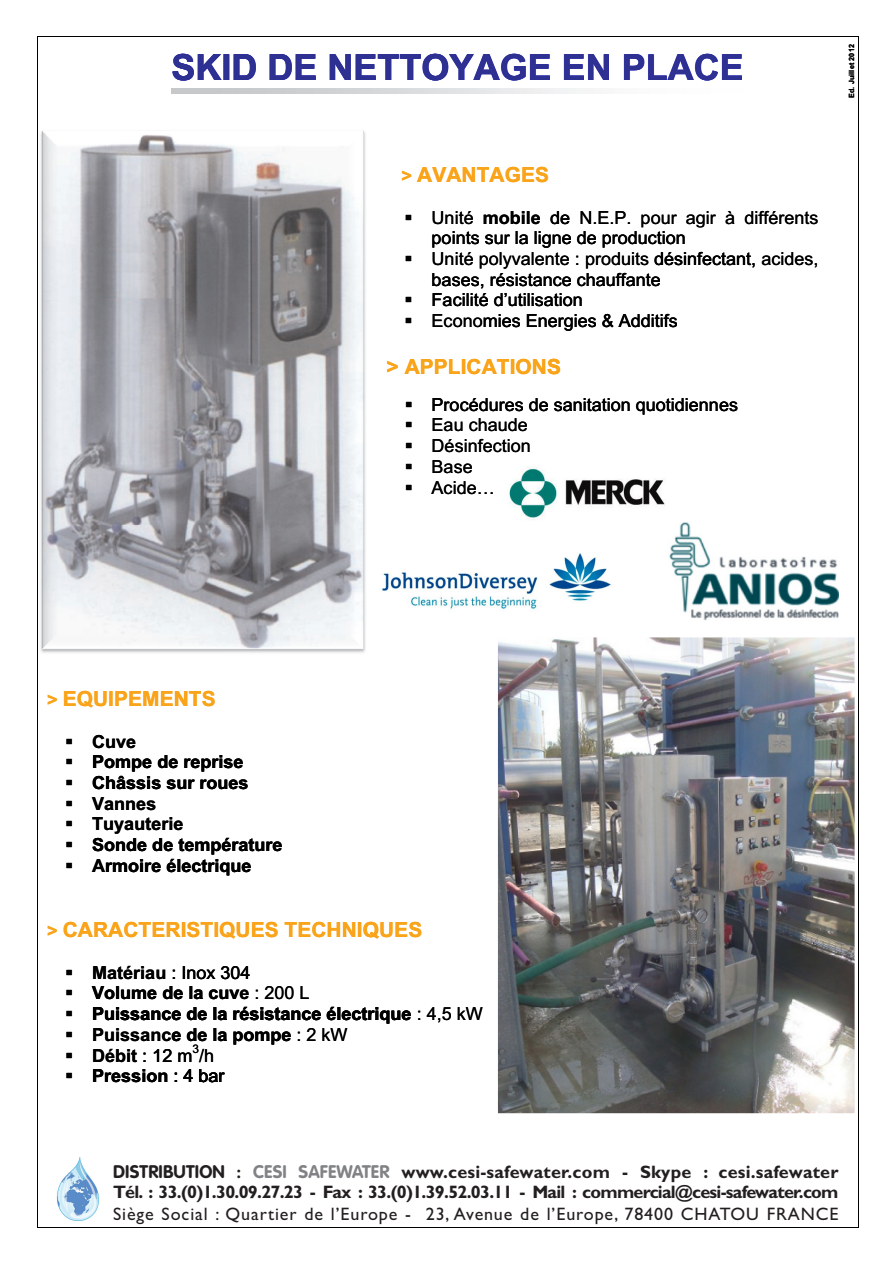
<style>
.page{position:relative;width:894px;height:1263px;background:#fff}
.page>*{position:absolute;margin:0;border:0;box-sizing:border-box;transform-origin:0 0}
.t1{font:36px "Arial Bold MT+T42";color:#2e3092}
.t2{font:20.85px "Arial Bold MT+T42";letter-spacing:.005em;color:#f9a51b}
.t3{font:18px/20.7px "Arial MT+T42";color:#000}
.t4{font:18px/20.9px "Arial Bold MT+T42";color:#000}
.t5{font:700 18px/20.4px "Gill Sans";letter-spacing:-.04em;color:#231f20}
.t6{font:18px "Gill Sans";letter-spacing:.05em;color:#231f20}
.t7{font:11.85px "Arial MT+T42";color:#000}
.t8{font:7.2px "Arial Bold MT+T42";color:#000}
.s1{font-size:18px}
.s2{font-family:"Arial MT+T42"}
.s3{font-family:"Arial Bold MT+T42"}
.s4{font-family:"VAG Rounded"}
.s5{font-family:"VAG Rounded";color:#808285}
</style>
<div class="page">
<img style="left:498px;top:638px;width:355px;height:474px">
<img style="left:382px;top:554px;width:229px;height:57px">
<img style="left:509px;top:466px;width:156px;height:54px">
<div style="left:651px;top:511px;width:197px;height:116px;background:#fff"></div>
<img style="left:669px;top:522px;width:169px;height:98px">
<hr style="left:37px;top:36px;width:821px;height:1px;background:#000">
<hr style="left:37px;top:37px;width:1px;height:1189px;background:#000">
<hr style="left:857px;top:37px;width:1px;height:1189px;background:#000">
<hr style="left:37px;top:1226px;width:821px;height:1px;background:#000">
<img style="left:40px;top:130px;width:326px;height:523px">
<img style="left:56px;top:1157px;width:43px;height:64px">
<h1 class="t1" style="left:171px;top:54px;width:574px">SKID DE NETTOYAGE EN PLACE</h1>
<p class="t8" style="left:848px;top:98px;width:55px;rotate:-90deg">E d uJ. t e l l i 2102</p>
<p class="t2" style="left:401px;top:167px;width:149px"><span class="s1">&gt;</span> AVANTAGES</p>
<p class="t4" style="left:431px;top:208px;width:111px"><span class="s2">Unité</span> mobile</p>
<p class="t3" style="left:431px;top:250px;width:388px">Unité polyvalente : produits désinfectant, acides,</p>
<p class="t3" style="left:744px;top:209px;width:76px">différents</p>
<p class="t3" style="left:431px;top:209px;width:305px;text-indent:118px">de N.E.P. pour agir à points sur la ligne de production</p>
<p class="t3" style="left:431px;top:270px;width:231px">bases, résistance chauffante<br>Facilité d’utilisation</p>
<p class="t3" style="left:431px;top:312px;width:248px">Economies Energies &amp; Additifs</p>
<p class="t2" style="left:386px;top:359px;width:176px">&gt; APPLICATIONS</p>
<p class="t3" style="left:431px;top:396px;width:308px">Procédures de sanitation quotidiennes</p>
<p class="t3" style="left:431px;top:416px;width:101px">Eau chaude<br>Désinfection<br>Base<br>Acide…</p>
<p class="t2" style="left:47px;top:691px;width:170px"><span class="s1">&gt;</span> EQUIPEMENTS</p>
<p class="t4" style="left:92px;top:732px;width:46px">Cuve</p>
<p class="t4" style="left:92px;top:753px;width:158px">Pompe de reprise<br>Châssis sur roues</p>
<p class="t4" style="left:92px;top:794px;width:93px">Vannes<br>Tuyauterie</p>
<p class="t4" style="left:92px;top:856px;width:161px">Armoire électrique</p>
<p class="t4" style="left:92px;top:836px;width:192px">Sonde de température</p>
<p class="t2" style="left:47px;top:922px;width:376px"><span class="s1">&gt;</span> CARACTERISTIQUES TECHNIQUES</p>
<p class="t4" style="left:92px;top:963px;width:160px">Matériau <span class="s2">: Inox 304</span></p>
<p class="t4" style="left:92px;top:984px;width:219px">Volume de la cuve <span class="s2">: 200 L</span></p>
<p class="t4" style="left:92px;top:1005px;width:392px">Puissance de la résistance électrique <span class="s2">: 4,5 kW</span></p>
<p class="t4" style="left:92px;top:1025px;width:257px">Puissance de la pompe <span class="s2">: 2 kW</span></p>
<p class="t3" style="left:92px;top:1046px;width:123px"><span class="s3">Débit</span> : 12 m /h</p>
<p class="t7" style="left:192px;top:1044px;width:8px">3</p>
<p class="t4" style="left:92px;top:1067px;width:134px">Pression <span class="s2">: 4 bar</span></p>
<p class="t5" style="left:113px;top:1161px;width:726px"><span class="s4">DISTRIBUTION :</span> <span class="s5">CESI SAFEWATER</span> www.cesi-safewater.com - Skype : cesi.safewater<br>Tél. : 33.(0)1.30.09.27.23 - Fax : 33.(0)1.39.52.03.11 - Mail : commercial@cesi-safewater.com</p>
<p class="t6" style="left:113px;top:1207px;width:726px">Siège Social : Quartier de l’Europe - 23, Avenue de l’Europe, 78400 CHATOU FRANCE</p>
</div>
